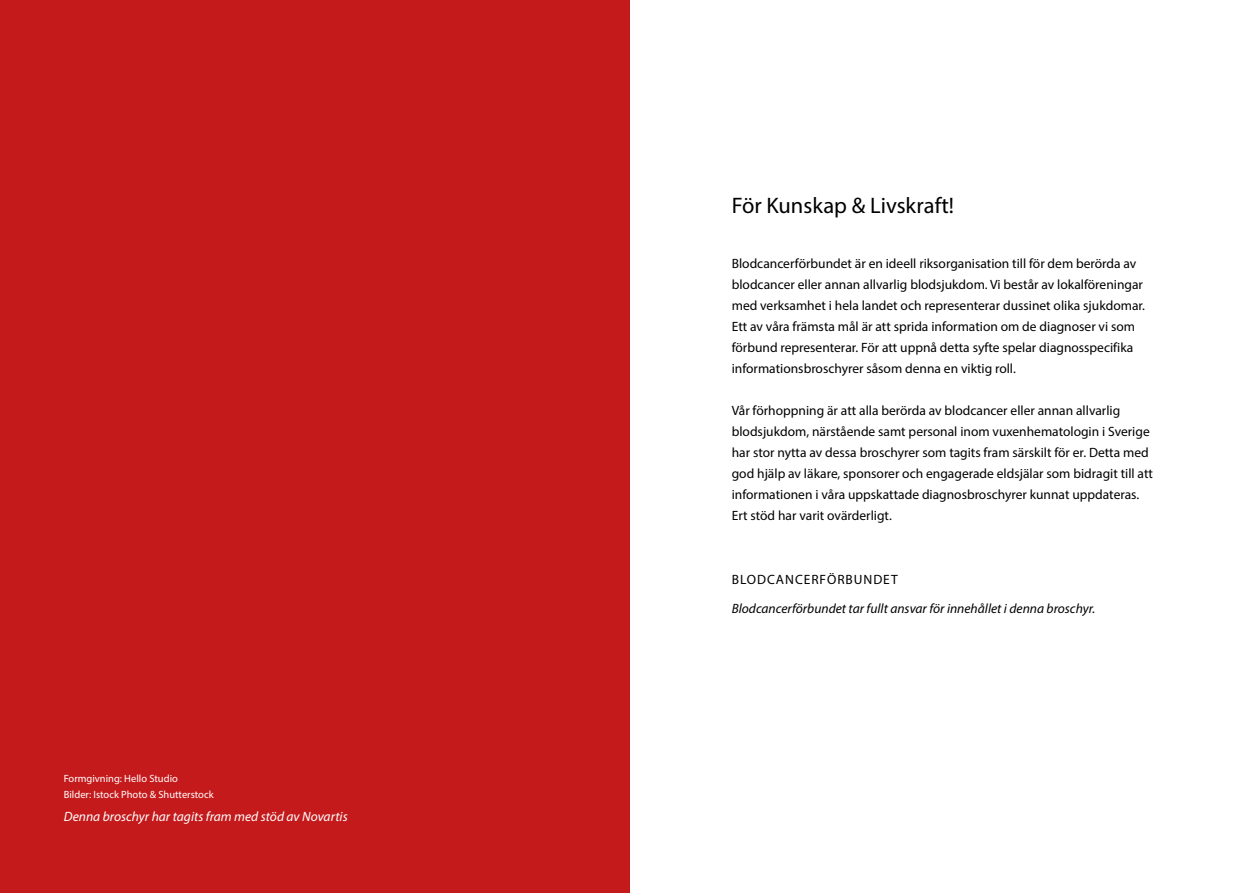
<style>
.page{position:relative;width:1259px;height:893px;background:#fff}
.page>*{position:absolute;margin:0;border:0;box-sizing:border-box;transform-origin:0 0}
.t1{font:22.5px "Myriad Pro";color:#000}
.t2{font:13.5px/21px "Myriad Pro";color:#000}
.t3{font:italic 13.5px "Myriad Pro";color:#000}
.t4{font:italic 13.5px "Myriad Pro";color:#fff}
.t5{font:13.5px "Myriad Pro";letter-spacing:.07em;color:#000}
.t6{font:10.5px/16.5px "Myriad Pro";color:#fff}
</style>
<div class="page">
<div style="left:0;top:0;width:629px;height:893px;background:#c51a1b"></div>
<p class="t6" style="left:64px;top:770px;width:151px">Formgivning: Hello Studio<br>Bilder: Istock Photo &amp; Shutterstock</p>
<p class="t4" style="left:64px;top:808px;width:285px">Denna broschyr har tagits fram med stöd av Novartis</p>
<h1 class="t1" style="left:732px;top:192px;width:224px">För Kunskap &amp; Livskraft!</h1>
<p class="t2" style="left:732px;top:253px;width:415px">Blodcancerförbundet är en ideell riksorganisation till för dem berörda av blodcancer eller annan allvarlig blodsjukdom. Vi består av lokalföreningar med verksamhet i hela landet och representerar dussinet olika sjukdomar.<br>Ett av våra främsta mål är att sprida information om de diagnoser vi som förbund representerar. För att uppnå detta syfte spelar diagnosspecifika informationsbroschyrer såsom denna en viktig roll.</p>
<p class="t2" style="left:732px;top:400px;width:423px">Vår förhoppning är att alla berörda av blodcancer eller annan allvarlig blodsjukdom, närstående samt personal inom vuxenhematologin i Sverige har stor nytta av dessa broschyrer som tagits fram särskilt för er. Detta med god hjälp av läkare, sponsorer och engagerade eldsjälar som bidragit till att informationen i våra uppskattade diagnosbroschyrer kunnat uppdateras.<br>Ert stöd har varit ovärderligt.</p>
<p class="t5" style="left:732px;top:571px;width:167px">BLODCANCERFÖRBUNDET</p>
<p class="t3" style="left:732px;top:600px;width:365px">Blodcancerförbundet tar fullt ansvar för innehållet i denna broschyr.</p>
</div>
